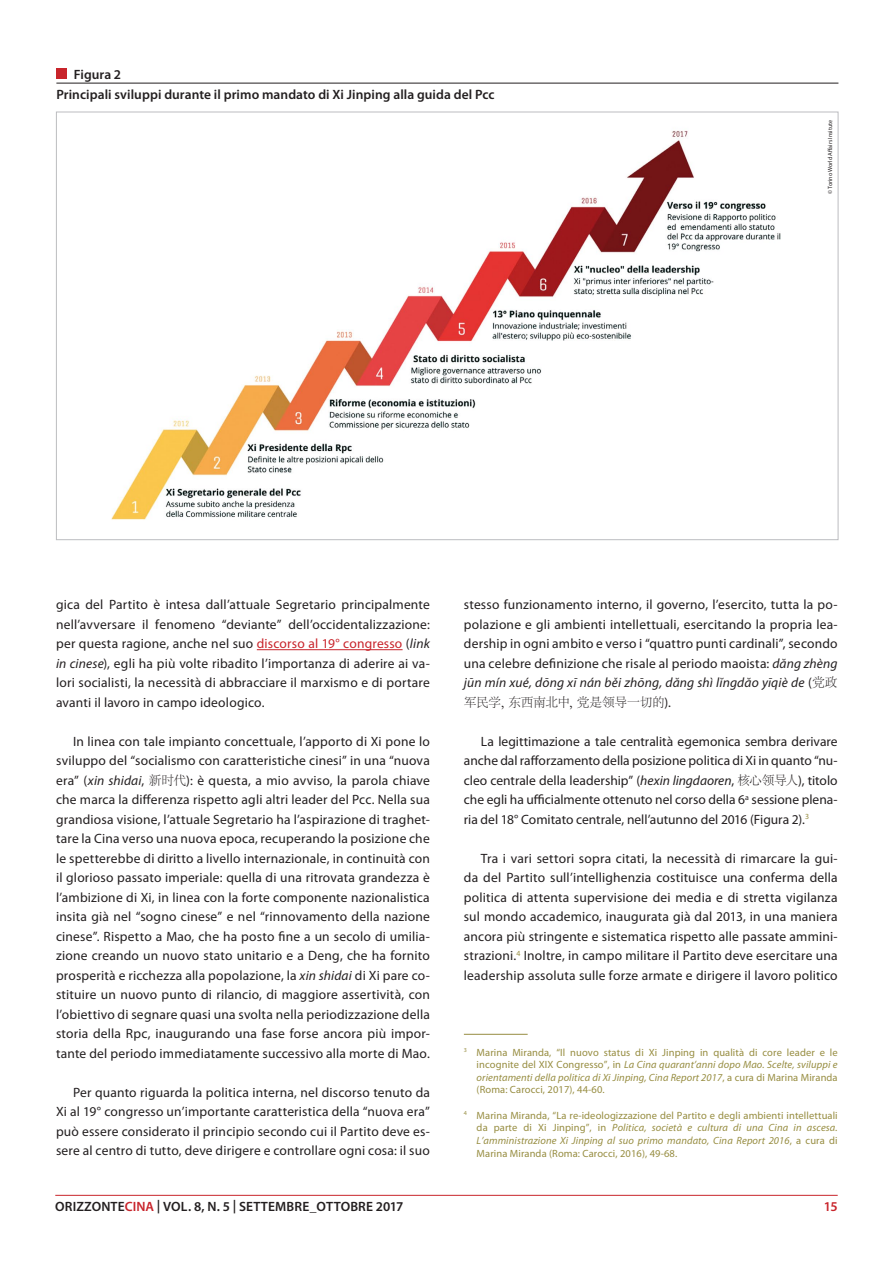
<style>
.page{position:relative;width:893px;height:1263px;background:#fff}
.page>*{position:absolute;margin:0;border:0;box-sizing:border-box;transform-origin:0 0}
.t1{font:13.5px/19.5px "Myriad Pro";letter-spacing:.01em;color:#231f20;text-align:justify}
.t2{font:600 13.5px/20.4px "Myriad Pro";letter-spacing:.005em;color:#231f20}
.t3{font:600 13.5px "Myriad Pro";color:#c8242b}
.t4{font:300 12.75px "Adobe Song Std";letter-spacing:-.03em;color:#231f20}
.t5{font:10.5px/12.6px "Myriad Pro";letter-spacing:.01em;color:#978d41;text-align:justify}
.t6{font:6px "Myriad Pro";letter-spacing:-.005em;color:#231f20}
.s1{color:#c8242b}
.s2{font-style:italic}
.s3{font-family:"Adobe Song Std";font-weight:300;font-size:12.75px}
.s4{font-family:"Myriad Pro";font-weight:400;font-size:13.5px}
</style>
<div class="page">
<hr style="left:55px;top:1195px;width:783px;height:1px;background:#c8242b">
<hr style="left:257px;top:649px;width:146px;height:1px;background:#c8242b">
<hr style="left:464px;top:1034px;width:64px;height:1px;background:#978d41">
<img style="left:111px;top:130px;width:670px;height:390px">
<hr style="left:56px;top:83px;width:782px;height:1px;background:#231f20">
<div style="left:56px;top:68px;width:11px;height:11px;background:#c8242b"></div>
<p class="t2" style="left:56px;top:64px;width:440px;text-indent:17px">Figura 2<br>Principali sviluppi durante il primo mandato di Xi Jinping alla guida del Pcc</p>
<p class="t6" style="left:827px;top:194px;width:76px;rotate:-90deg">© Torino World Affairs Insitute</p>
<p class="t1" style="left:56px;top:595px;width:375px">gica del Partito è intesa dall’attuale Segretario principalmente nell’avversare il fenomeno “deviante” dell’occidentalizzazione: per questa ragione, anche nel suo <span class="s1">discorso al 19° congresso</span> (<span class="s2">link in cinese</span>), egli ha più volte ribadito l’importanza di aderire ai va&shy;lori socialisti, la necessità di abbracciare il marxismo e di portare avanti il lavoro in campo ideologico.</p>
<p class="t1" style="left:56px;top:732px;width:375px;text-indent:17px">In linea con tale impianto concettuale, l’apporto di Xi pone lo sviluppo del “socialismo con caratteristiche cinesi” in una “nuova era” (<span class="s2">xin shidai</span>, <span class="s3">新时代</span>): è questa, a mio avviso, la parola chiave che marca la differenza rispetto agli altri leader del Pcc. Nella sua grandiosa visione, l’attuale Segretario ha l’aspirazione di traghet&shy;tare la Cina verso una nuova epoca, recuperando la posizione che le spetterebbe di diritto a livello internazionale, in continuità con il glorioso passato imperiale: quella di una ritrovata grandezza è l’ambizione di Xi, in linea con la forte componente nazionalistica insita già nel “sogno cinese” e nel “rinnovamento della nazione cinese”. Rispetto a Mao, che ha posto fine a un secolo di umilia&shy;zione creando un nuovo stato unitario e a Deng, che ha fornito prosperità e ricchezza alla popolazione, la <span class="s2">xin shidai</span> di Xi pare co&shy;stituire un nuovo punto di rilancio, di maggiore assertività, con l’obiettivo di segnare quasi una svolta nella periodizzazione della storia della Rpc, inaugurando una fase forse ancora più impor&shy;tante del periodo immediatamente successivo alla morte di Mao.</p>
<p class="t1" style="left:56px;top:1083px;width:375px;text-indent:17px">Per quanto riguarda la politica interna, nel discorso tenuto da Xi al 19° congresso un’importante caratteristica della “nuova era” può essere considerato il principio secondo cui il Partito deve es&shy;sere al centro di tutto, deve dirigere e controllare ogni cosa: il suo</p>
<p class="t1" style="left:464px;top:595px;width:375px">stesso funzionamento interno, il governo, l’esercito, tutta la po&shy;polazione e gli ambienti intellettuali, esercitando la propria lea&shy;dership in ogni ambito e verso i “quattro punti cardinali”, secondo una celebre definizione che risale al periodo maoista: <span class="s2">dăng zhèng jūn mín xué, dōng xī nán běi zhōng, dăng shì lĭngdăo yīqiè de</span> (<span class="s3">党政</span></p>
<p class="t4" style="left:464px;top:695px;width:209px">军民学，东西南北中，党是领导一切的<span class="s4">).</span></p>
<p class="t1" style="left:464px;top:732px;width:375px;text-indent:17px">La legittimazione a tale centralità egemonica sembra derivare anche dal rafforzamento della posizione politica di Xi in quanto “nu&shy;cleo centrale della leadership” (<span class="s2">hexin lingdaoren</span>, <span class="s3">核心领导人</span>), titolo che egli ha ufficialmente ottenuto nel corso della 6<sup>a</sup> sessione plena&shy;ria del 18° Comitato centrale, nell’autunno del 2016 (Figura 2).<sup>3</sup></p>
<p class="t1" style="left:464px;top:849px;width:375px;text-indent:17px">Tra i vari settori sopra citati, la necessità di rimarcare la gui&shy;da del Partito sull’intellighenzia costituisce una conferma della politica di attenta supervisione dei media e di stretta vigilanza sul mondo accademico, inaugurata già dal 2013, in una maniera ancora più stringente e sistematica rispetto alle passate ammini&shy;strazioni.<sup>4</sup> Inoltre, in campo militare il Partito deve esercitare una leadership assoluta sulle forze armate e dirigere il lavoro politico</p>
<p class="t5" style="left:477px;top:1046px;width:363px;text-indent:-13px"><sup>3</sup> Marina Miranda, “Il nuovo status di Xi Jinping in qualità di core leader e le incognite del XIX Congresso”, in <span class="s2">La Cina quarant’anni dopo Mao. Scelte, sviluppi e orientamenti della politica di Xi Jinping, Cina Report 2017</span>, a cura di Marina Miranda (Roma: Carocci, 2017), 44-60.</p>
<p class="t5" style="left:477px;top:1109px;width:363px;text-indent:-13px"><sup>4</sup> Marina Miranda, “La re-ideologizzazione del Partito e degli ambienti intellettuali da parte di Xi Jinping”, in <span class="s2">Politica, società e cultura di una Cina in ascesa.<br>L’amministrazione Xi Jinping al suo primo mandato, Cina Report 2016</span>, a cura di Marina Miranda (Roma: Carocci, 2016), 49-68.</p>
<p class="t2" style="left:55px;top:1197px;width:30px">Orizzonte</p>
<p class="t2" style="left:125px;top:1197px;width:280px"><span class="s1">cina</span> | VOL. 8, N. 5 | SETTEMBRE_OTTOBRE 2017</p>
<p class="t3" style="left:824px;top:1199px;width:15px">15</p>
</div>
